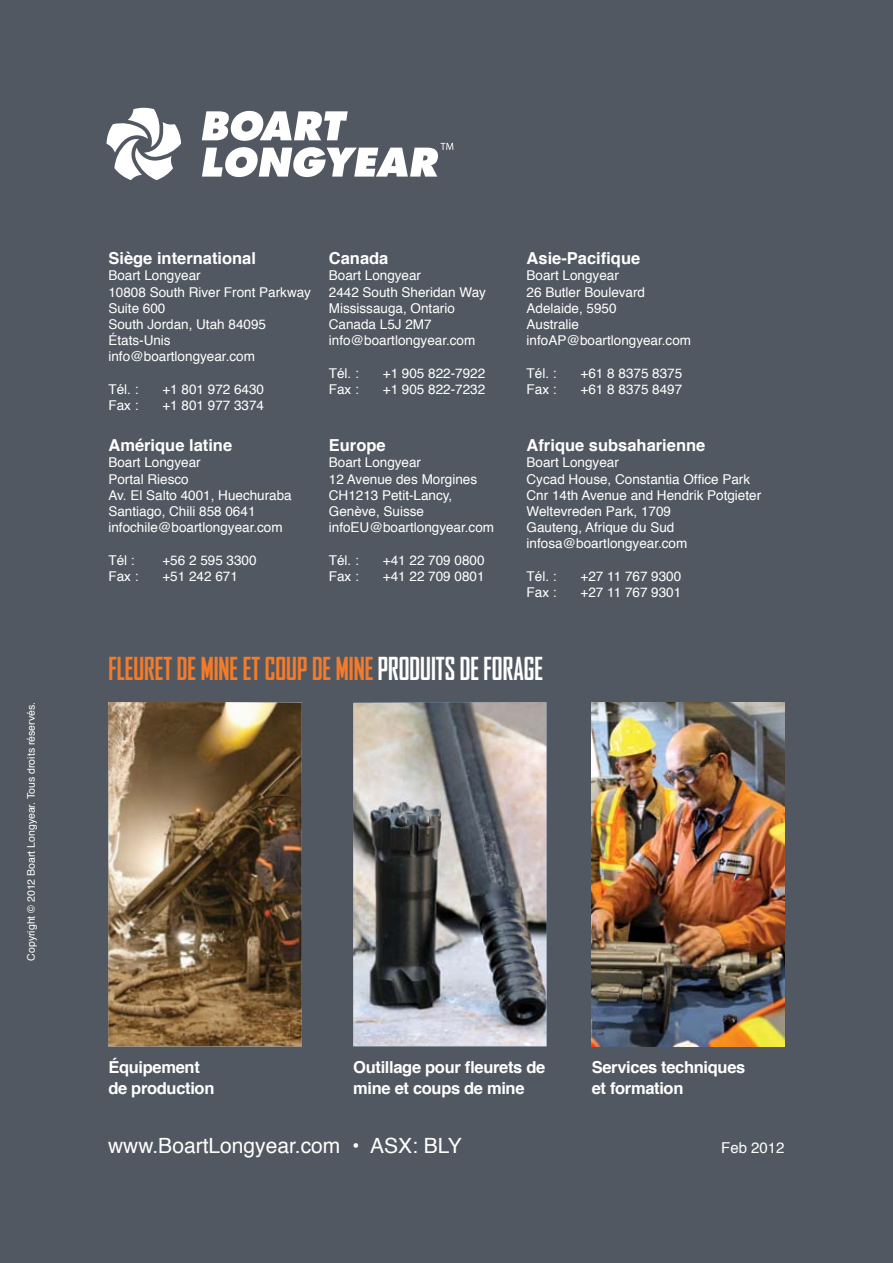
<style>
.page{position:relative;width:893px;height:1263px;background:#525861}
.page>*{position:absolute;margin:0;border:0;box-sizing:border-box;transform-origin:0 0}
.t1{font:700 condensed 30.3px "Agency FB";color:#f47b29}
.t2{font:21px "Helvetica";color:#fff}
.t3{font:700 16.5px/21px "Helvetica";letter-spacing:-.02em;color:#fff}
.t4{font:700 16.5px "Helvetica";color:#fff}
.t5{font:15px "Helvetica";color:#fff}
.t6{font:13.5px/16.2px "Helvetica";color:#fff}
.t7{font:10.5px "Helvetica";color:#fff}
.s1{color:#fff}
</style>
<div class="page">
<svg style="left:106px;top:107px;width:75px;height:73px"></svg>
<svg style="left:202px;top:111px;width:251px;height:66px"></svg>
<img style="left:108px;top:702px;width:194px;height:344px">
<img style="left:353px;top:702px;width:193px;height:344px">
<img style="left:592px;top:702px;width:193px;height:344px">
<p class="t7" style="left:23px;top:961px;width:260px;rotate:-90deg">Copyright © 2012 Boart Longyear. Tous droits réservés.</p>
<p class="t4" style="left:108px;top:245px;width:149px">Siège international</p>
<p class="t6" style="left:108px;top:268px;width:204px">Boart Longyear<br>10808 South River Front Parkway<br>Suite 600<br>South Jordan, Utah 84095<br>États-Unis info@boartlongyear.com</p>
<p class="t6" style="left:108px;top:381px;width:32px">Tél. :</p>
<p class="t6" style="left:162px;top:381px;width:103px">+1 801 972 6430</p>
<p class="t6" style="left:108px;top:398px;width:32px">Fax :</p>
<p class="t6" style="left:162px;top:398px;width:103px">+1 801 977 3374</p>
<p class="t4" style="left:108px;top:432px;width:125px">Amérique latine</p>
<p class="t6" style="left:108px;top:455px;width:185px">Boart Longyear<br>Portal Riesco<br>Av. El Salto 4001, Huechuraba<br>Santiago, Chili 858 0641 infochile@boartlongyear.com</p>
<p class="t6" style="left:108px;top:552px;width:28px">Tél :</p>
<p class="t6" style="left:162px;top:552px;width:96px">+56 2 595 3300</p>
<p class="t6" style="left:108px;top:568px;width:32px">Fax :</p>
<p class="t6" style="left:162px;top:568px;width:77px">+51 242 671</p>
<p class="t3" style="left:329px;top:248px;width:61px">Canada</p>
<p class="t6" style="left:329px;top:268px;width:159px">Boart Longyear<br>2442 South Sheridan Way<br>Mississauga, Ontario<br>Canada L5J 2M7 info@boartlongyear.com</p>
<p class="t6" style="left:329px;top:365px;width:32px">Tél. :</p>
<p class="t6" style="left:383px;top:365px;width:104px">+1 905 822-7922</p>
<p class="t6" style="left:329px;top:381px;width:32px">Fax :</p>
<p class="t6" style="left:383px;top:381px;width:104px">+1 905 822-7232</p>
<p class="t3" style="left:329px;top:435px;width:58px">Europe</p>
<p class="t6" style="left:329px;top:455px;width:167px">Boart Longyear<br>12 Avenue des Morgines<br>CH1213 Petit-Lancy,<br>Genève, Suisse infoEU@boartlongyear.com</p>
<p class="t6" style="left:329px;top:552px;width:32px">Tél. :</p>
<p class="t6" style="left:383px;top:552px;width:103px">+41 22 709 0800</p>
<p class="t6" style="left:329px;top:568px;width:32px">Fax :</p>
<p class="t6" style="left:383px;top:568px;width:103px">+41 22 709 0801</p>
<p class="t4" style="left:527px;top:245px;width:115px">Asie-Pacifique</p>
<p class="t6" style="left:527px;top:268px;width:166px">Boart Longyear<br>26 Butler Boulevard<br>Adelaide, 5950<br>Australie infoAP@boartlongyear.com</p>
<p class="t6" style="left:527px;top:365px;width:32px">Tél. :</p>
<p class="t6" style="left:581px;top:365px;width:103px">+61 8 8375 8375</p>
<p class="t6" style="left:527px;top:381px;width:32px">Fax :</p>
<p class="t6" style="left:581px;top:381px;width:103px">+61 8 8375 8497</p>
<p class="t4" style="left:527px;top:432px;width:180px">Afrique subsaharienne</p>
<p class="t6" style="left:527px;top:455px;width:236px">Boart Longyear<br>Cycad House, Constantia Office Park<br>Cnr 14th Avenue and Hendrik Potgieter<br>Weltevreden Park, 1709<br>Gauteng, Afrique du Sud infosa@boartlongyear.com</p>
<p class="t6" style="left:527px;top:568px;width:32px">Tél. :</p>
<p class="t6" style="left:581px;top:568px;width:102px">+27 11 767 9300</p>
<p class="t6" style="left:527px;top:585px;width:32px">Fax :</p>
<p class="t6" style="left:581px;top:585px;width:102px">+27 11 767 9301</p>
<h1 class="t1" style="left:108px;top:651px;width:436px">FLEURET DE MINE ET COUP DE MINE <span class="s1">PRODUITS DE FORAGE</span></h1>
<p class="t3" style="left:108px;top:1057px;width:108px">Équipement de production</p>
<p class="t3" style="left:353px;top:1057px;width:193px">Outillage pour fleurets de mine et coups de mine</p>
<p class="t3" style="left:592px;top:1057px;width:155px">Services techniques et formation</p>
<h2 class="t2" style="left:108px;top:1130px;width:355px">www.BoartLongyear.com • ASX: BLY</h2>
<p class="t5" style="left:721px;top:1136px;width:65px">Feb 2012</p>
</div>
